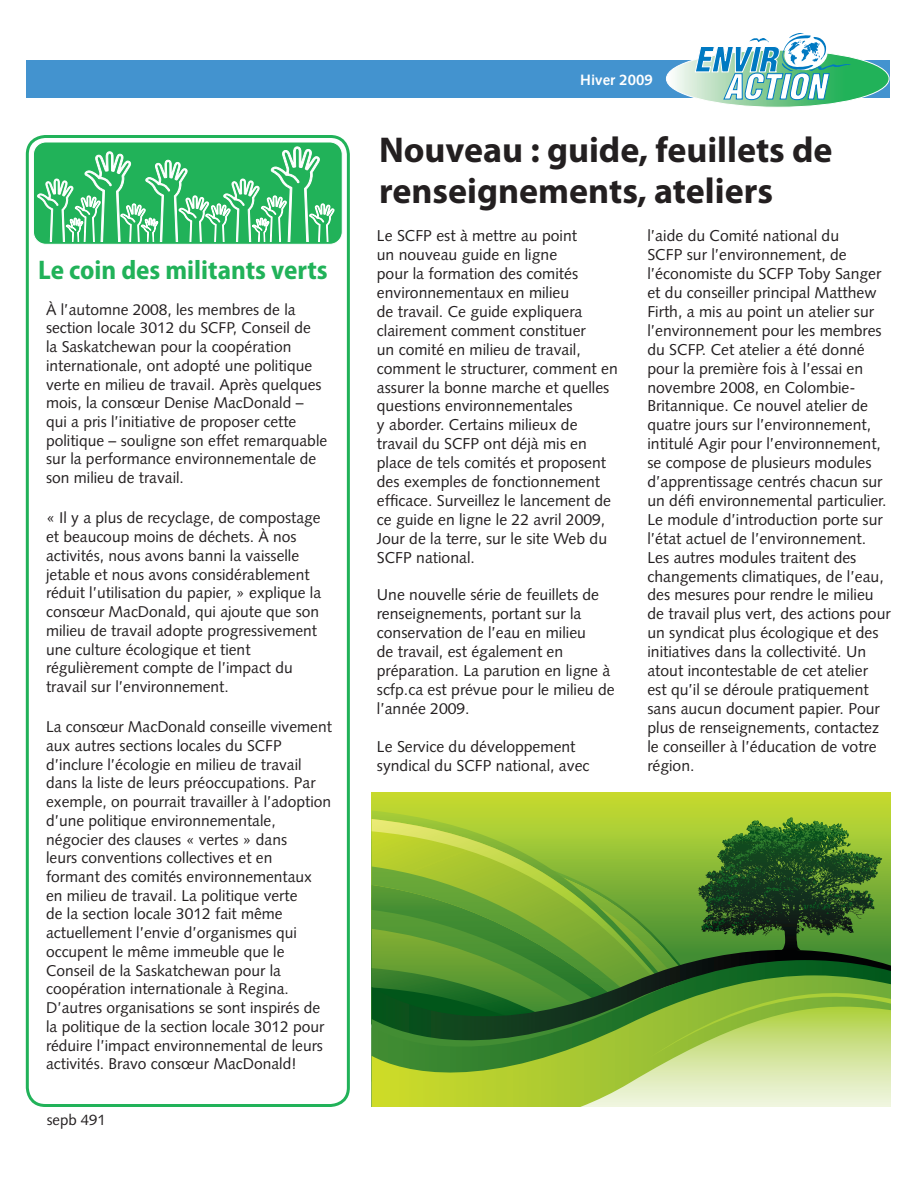
<style>
.page{position:relative;width:918px;height:1188px;background:#fff}
.page>*{position:absolute;margin:0;border:0;box-sizing:border-box;transform-origin:0 0}
.Headline{font:700 36px/40.5px "Myriad Pro";color:#231f20}
.Headline_small{font:700 semi-condensed 27px "Myriad Pro";color:#21b259}
.Paragraph{font:15.75px/18.9px "Syntax LT Std";color:#231f20}
.Paragraph-2{font:15.6px/18.8px "Syntax LT Std";color:#231f20}
.t1{font:700 15px "Syntax LT Std";color:#fff}
.t2{font:15px "Syntax LT Std";color:#231f20}
</style>
<div class="page">
<div style="left:26px;top:135px;width:324px;height:972px;border:3px solid #21b259;border-radius:18px"></div>
<div style="left:33px;top:142px;width:309px;height:102px;background:#21b259;border-radius:12px"></div>
<div style="left:33px;top:142px;width:309px;height:103px;border:1px solid #fff;border-radius:12px"></div>
<svg style="left:37px;top:146px;width:297px;height:96px"></svg>
<svg style="left:372px;top:792px;width:519px;height:155px;background:#73982a"></svg>
<svg style="left:759px;top:817px;width:56px;height:16px"></svg>
<svg style="left:372px;top:811px;width:387px;height:8px;background:#b6d332"></svg>
<svg style="left:372px;top:819px;width:387px;height:47px;background:#a0c437"></svg>
<svg style="left:372px;top:866px;width:387px;height:81px;background:#669b31"></svg>
<svg style="left:372px;top:947px;width:519px;height:160px;background:#69952b"></svg>
<svg style="left:372px;top:960px;width:519px;height:15px;background:#377327"></svg>
<svg style="left:372px;top:975px;width:519px;height:119px;background:#4b8629"></svg>
<svg style="left:580px;top:987px;width:311px;height:120px;background:#acca71"></svg>
<div style="left:26px;top:60px;width:863px;height:38px;background:#4393cf"></div>
<svg style="left:666px;top:33px;width:223px;height:74px"></svg>
<p class="Headline_small" style="left:38px;top:253px;width:291px">Le coin des militants verts</p>
<p class="Paragraph-2" style="left:46px;top:300px;width:283px">À l’automne 2008, les membres de la section locale 3012 du SCFP, Conseil de<br>la Saskatchewan pour la coopération internationale, ont adopté une politique verte en milieu de travail. Après quelques mois, la consœur Denise MacDonald – qui a pris l’initiative de proposer cette politique – souligne son effet remarquable sur la performance environnementale de son milieu de travail.</p>
<p class="Paragraph-2" style="left:46px;top:509px;width:277px">« Il y a plus de recyclage, de compostage et beaucoup moins de déchets. À nos activités, nous avons banni la vaisselle jetable et nous avons considérablement réduit l’utilisation du papier, » explique la consœur MacDonald, qui ajoute que son milieu de travail adopte progressivement une culture écologique et tient régulièrement compte de l’impact du travail sur l’environnement.</p>
<p class="Paragraph-2" style="left:46px;top:718px;width:287px">La consœur MacDonald conseille vivement aux autres sections locales du SCFP d’inclure l’écologie en milieu de travail dans la liste de leurs préoccupations. Par exemple, on pourrait travailler à l’adoption d’une politique environnementale, négocier des clauses « vertes » dans<br>leurs conventions collectives et en<br>formant des comités environnementaux en milieu de travail. La politique verte<br>de la section locale 3012 fait même actuellement l’envie d’organismes qui occupent le même immeuble que le Conseil de la Saskatchewan pour la coopération internationale à Regina.<br>D’autres organisations se sont inspirés de la politique de la section locale 3012 pour réduire l’impact environnemental de leurs activités. Bravo consœur MacDonald!</p>
<p class="t2" style="left:47px;top:1111px;width:61px">sepb 491</p>
<p class="t1" style="left:580px;top:71px;width:74px">Hiver 2009</p>
<p class="Headline" style="left:379px;top:128px;width:455px">Nouveau : guide, feuillets de renseignements, ateliers</p>
<p class="Paragraph" style="left:377px;top:226px;width:243px">Le SCFP est à mettre au point<br>un nouveau guide en ligne<br>pour la formation des comités environnementaux en milieu<br>de travail. Ce guide expliquera clairement comment constituer<br>un comité en milieu de travail, comment le structurer, comment en assurer la bonne marche et quelles questions environnementales<br>y aborder. Certains milieux de travail du SCFP ont déjà mis en place de tels comités et proposent des exemples de fonctionnement efficace. Surveillez le lancement de ce guide en ligne le 22 avril 2009,<br>Jour de la terre, sur le site Web du<br>SCFP national.</p>
<p class="Paragraph" style="left:377px;top:586px;width:239px">Une nouvelle série de feuillets de renseignements, portant sur la conservation de l’eau en milieu<br>de travail, est également en préparation. La parution en ligne à scfp.ca est prévue pour le milieu de l’année 2009.</p>
<p class="Paragraph" style="left:377px;top:737px;width:214px">Le Service du développement syndical du SCFP national, avec</p>
<p class="Paragraph" style="left:647px;top:226px;width:245px">l’aide du Comité national du<br>SCFP sur l’environnement, de l’économiste du SCFP Toby Sanger et du conseiller principal Matthew Firth, a mis au point un atelier sur l’environnement pour les membres du SCFP. Cet atelier a été donné pour la première fois à l’essai en novembre 2008, en Colombie-Britannique. Ce nouvel atelier de quatre jours sur l’environnement, intitulé Agir pour l’environnement, se compose de plusieurs modules d’apprentissage centrés chacun sur un défi environnemental particulier.<br>Le module d’introduction porte sur l’état actuel de l’environnement.<br>Les autres modules traitent des changements climatiques, de l’eau, des mesures pour rendre le milieu de travail plus vert, des actions pour un syndicat plus écologique et des initiatives dans la collectivité. Un atout incontestable de cet atelier est qu’il se déroule pratiquement sans aucun document papier. Pour plus de renseignements, contactez le conseiller à l’éducation de votre région.</p>
</div>
